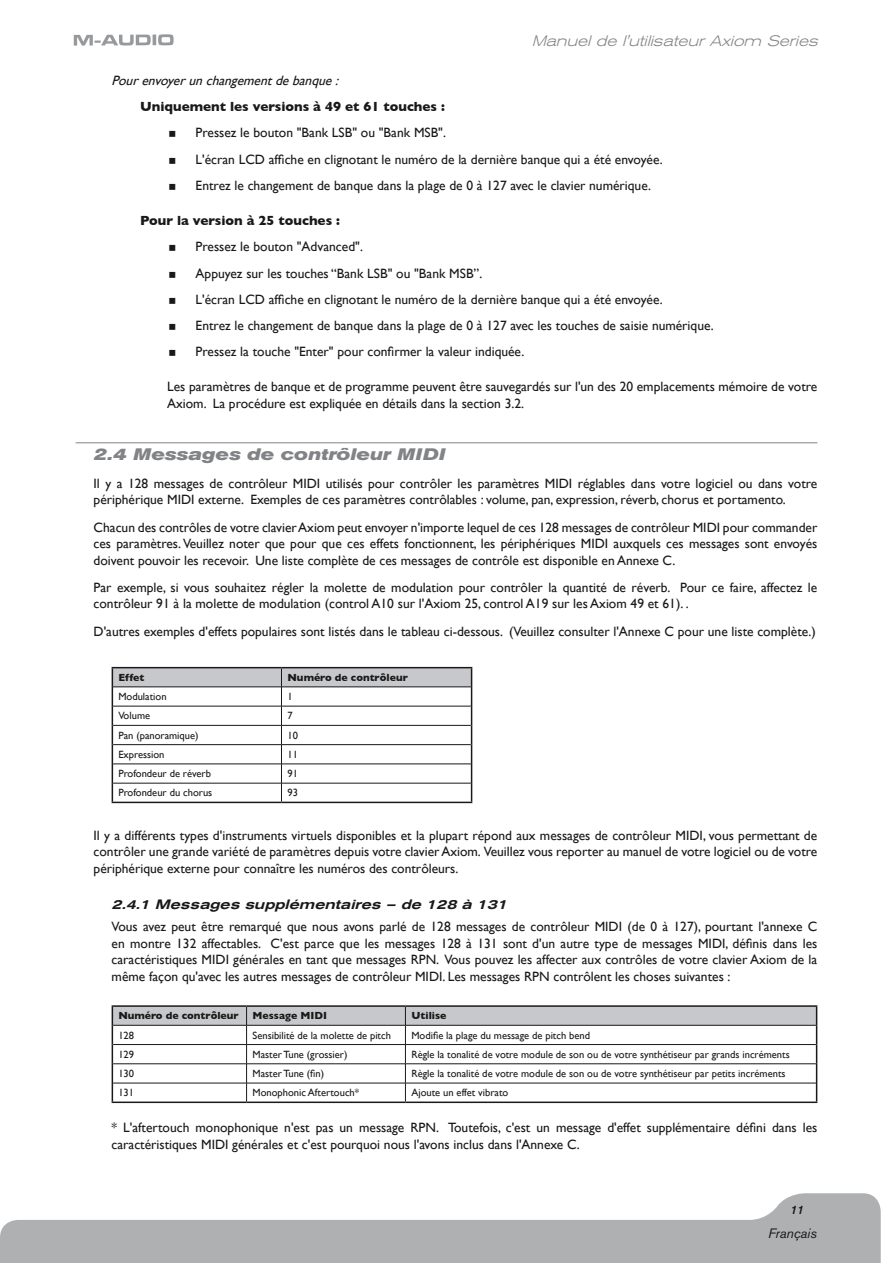
<style>
.page{position:relative;width:893px;height:1263px;background:#fff}
.page>*{position:absolute;margin:0;border:0;box-sizing:border-box;transform-origin:0 0}
.t1{font:italic 700 expanded 16.5px "Akzidenz Grotesk BE";color:#818386}
.t2{font:italic 300 expanded 15px "Akzidenz Grotesk BE";color:#818386}
.t3{font:13.5px/16.5px "Gill Sans";color:#1a1818}
.t4{font:700 13.5px "Gill Sans";color:#1a1818}
.t5{font:italic 500 expanded 13.5px "Akzidenz Grotesk BE";color:#1a1818}
.t6{font:italic 13.5px "Gill Sans";color:#1a1818}
.t7{font:italic 13.5px "Akzidenz Grotesk BE";color:#1a1818}
.t8{font:italic 500 12px "Akzidenz Grotesk BE";color:#1a1818}
.t9{font:10.5px "Gill Sans";color:#1a1818}
.t10{font:700 10.5px "Gill Sans";color:#1a1818}
</style>
<div class="page">
<svg style="left:0;top:1193px;width:881px;height:70px;fill:#aeb0b2"></svg>
<svg style="left:74px;top:34px;width:100px;height:12px"></svg>
<hr style="left:76px;top:442px;width:741px;height:1px;background:#818386">
<hr style="left:112px;top:667px;width:169px;height:1px;background:#1a1818">
<hr style="left:281px;top:667px;width:191px;height:1px;background:#1a1818">
<hr style="left:112px;top:802px;width:169px;height:1px;background:#1a1818">
<hr style="left:281px;top:802px;width:191px;height:1px;background:#1a1818">
<svg style="left:112px;top:668px;width:360px;height:134px"></svg>
<hr style="left:112px;top:1005px;width:135px;height:2px;background:#1a1818">
<hr style="left:247px;top:1005px;width:158px;height:2px;background:#1a1818">
<hr style="left:405px;top:1005px;width:412px;height:2px;background:#1a1818">
<hr style="left:112px;top:1101px;width:135px;height:2px;background:#1a1818">
<hr style="left:247px;top:1101px;width:158px;height:2px;background:#1a1818">
<hr style="left:405px;top:1101px;width:412px;height:2px;background:#1a1818">
<svg style="left:112px;top:1006px;width:705px;height:95px"></svg>
<p class="t2" style="left:532px;top:32px;width:292px">Manuel de l'utilisateur Axiom Series</p>
<p class="t6" style="left:112px;top:73px;width:232px">Pourenvoyerunchangementdebanque:</p>
<p class="t4" style="left:140px;top:99px;width:306px">Uniquement les versions à 49 et 61 touches :</p>
<p class="t3" style="left:196px;top:120px;width:469px;line-height:26.2px">Pressez le bouton "Bank LSB" ou "Bank MSB".<br>L'écran LCD affiche en clignotant le numéro de la dernière banque qui a été envoyée.<br>Entrez le changement de banque dans la plage de 0 à 127 avec le clavier numérique.</p>
<p class="t4" style="left:140px;top:213px;width:201px">Pour la version à 25 touches :</p>
<p class="t3" style="left:196px;top:233px;width:520px;line-height:26.2px">Pressez le bouton "Advanced".<br>Appuyez sur les touches “Bank LSB" ou "Bank MSB”.<br>L'écran LCD affiche en clignotant le numéro de la dernière banque qui a été envoyée.<br>Entrez le changement de banque dans la plage de 0 à 127 avec les touches de saisie numérique.<br>Pressez la touche "Enter" pour confirmer la valeur indiquée.</p>
<p class="t3" style="left:167px;top:378px;width:652px">Les paramètres de banque et de programme peuvent être sauvegardés sur l'un des 20 emplacements mémoire de votre<br>Axiom. La procédure est expliquée en détails dans la section 3.2.</p>
<p class="t1" style="left:94px;top:445px;width:353px">2.4 Messages de contrôleur MIDI</p>
<p class="t3" style="left:94px;top:475px;width:725px">Il y a 128 messages de contrôleur MIDI utilisés pour contrôler les paramètres MIDI réglables dans votre logiciel ou dans votre périphérique MIDI externe. Exemples de ces paramètres contrôlables : volume, pan, expression, réverb, chorus et portamento.</p>
<p class="t3" style="left:94px;top:519px;width:725px;text-align:justify">Chacun des contrôles de votre clavier Axiom peut envoyer n'importe lequel de ces 128 messages de contrôleur MIDI pour commander ces paramètres. Veuillez noter que pour que ces effets fonctionnent, les périphériques MIDI auxquels ces messages sont envoyés doivent pouvoir les recevoir. Une liste complète de ces messages de contrôle est disponible en Annexe C.</p>
<p class="t3" style="left:94px;top:579px;width:725px">Par exemple, si vous souhaitez régler la molette de modulation pour contrôler la quantité de réverb. Pour ce faire, affectez le contrôleur 91 à la molette de modulation (control A10 sur l'Axiom 25, control A19 sur les Axiom 49 et 61). .</p>
<p class="t3" style="left:94px;top:623px;width:724px">D'autres exemples d'effets populaires sont listés dans le tableau ci-dessous. (Veuillez consulter l'Annexe C pour une liste complète.)</p>
<p class="t10" style="left:118px;top:671px;width:28px">Effet</p>
<p class="t10" style="left:287px;top:671px;width:122px">Numéro de contrôleur</p>
<p class="t9" style="left:118px;top:690px;width:50px">Modulation</p>
<p class="t9" style="left:287px;top:690px;width:7px">1</p>
<p class="t9" style="left:118px;top:710px;width:33px">Volume</p>
<p class="t9" style="left:287px;top:710px;width:7px">7</p>
<p class="t9" style="left:118px;top:729px;width:82px">Pan (panoramique)</p>
<p class="t9" style="left:287px;top:729px;width:12px">10</p>
<p class="t9" style="left:118px;top:748px;width:48px">Expression</p>
<p class="t9" style="left:287px;top:748px;width:12px">11</p>
<p class="t9" style="left:118px;top:767px;width:94px">Profondeur de réverb</p>
<p class="t9" style="left:287px;top:767px;width:12px">91</p>
<p class="t9" style="left:118px;top:787px;width:95px">Profondeur du chorus</p>
<p class="t9" style="left:287px;top:787px;width:12px">93</p>
<p class="t3" style="left:94px;top:827px;width:725px;text-align:justify">Il y a différents types d'instruments virtuels disponibles et la plupart répond aux messages de contrôleur MIDI, vous permettant de contrôler une grande variété de paramètres depuis votre clavier Axiom. Veuillez vous reporter au manuel de votre logiciel ou de votre périphérique externe pour connaître les numéros des contrôleurs.</p>
<p class="t5" style="left:112px;top:897px;width:401px">2.4.1 Messages supplémentaires – de 128 à 131</p>
<p class="t3" style="left:112px;top:918px;width:707px;text-align:justify">Vous avez peut être remarqué que nous avons parlé de 128 messages de contrôleur MIDI (de 0 à 127), pourtant l'annexe C en montre 132 affectables. C'est parce que les messages 128 à 131 sont d'un autre type de messages MIDI, définis dans les caractéristiques MIDI générales en tant que messages RPN. Vous pouvez les affecter aux contrôles de votre clavier Axiom de la même façon qu'avec les autres messages de contrôleur MIDI. Les messages RPN contrôlent les choses suivantes :</p>
<p class="t10" style="left:118px;top:1009px;width:122px">Numéro de contrôleur</p>
<p class="t10" style="left:253px;top:1009px;width:76px">Message MIDI</p>
<p class="t10" style="left:411px;top:1009px;width:36px">Utilise</p>
<p class="t9" style="left:118px;top:1029px;width:17px">128</p>
<p class="t9" style="left:253px;top:1029px;width:140px">Sensibilité de la molette de pitch</p>
<p class="t9" style="left:411px;top:1029px;width:180px">Modifie la plage du message de pitch bend</p>
<p class="t9" style="left:118px;top:1048px;width:17px">129</p>
<p class="t9" style="left:253px;top:1048px;width:96px">Master Tune (grossier)</p>
<p class="t9" style="left:411px;top:1048px;width:380px">Règle la tonalité de votre module de son ou de votre synthétiseur par grands incréments</p>
<p class="t9" style="left:118px;top:1067px;width:17px">130</p>
<p class="t9" style="left:253px;top:1067px;width:73px">Master Tune (fin)</p>
<p class="t9" style="left:411px;top:1067px;width:376px">Règle la tonalité de votre module de son ou de votre synthétiseur par petits incréments</p>
<p class="t9" style="left:118px;top:1087px;width:17px">131</p>
<p class="t9" style="left:253px;top:1087px;width:108px">Monophonic Aftertouch*</p>
<p class="t9" style="left:411px;top:1087px;width:98px">Ajoute un effet vibrato</p>
<p class="t3" style="left:112px;top:1119px;width:707px">* L'aftertouch monophonique n'est pas un message RPN. Toutefois, c'est un message d'effet supplémentaire défini dans les caractéristiques MIDI générales et c'est pourquoi nous l'avons inclus dans l'Annexe C.</p>
<p class="t8" style="left:790px;top:1203px;width:15px">11</p>
<p class="t7" style="left:768px;top:1225px;width:50px">Français</p>
</div>
